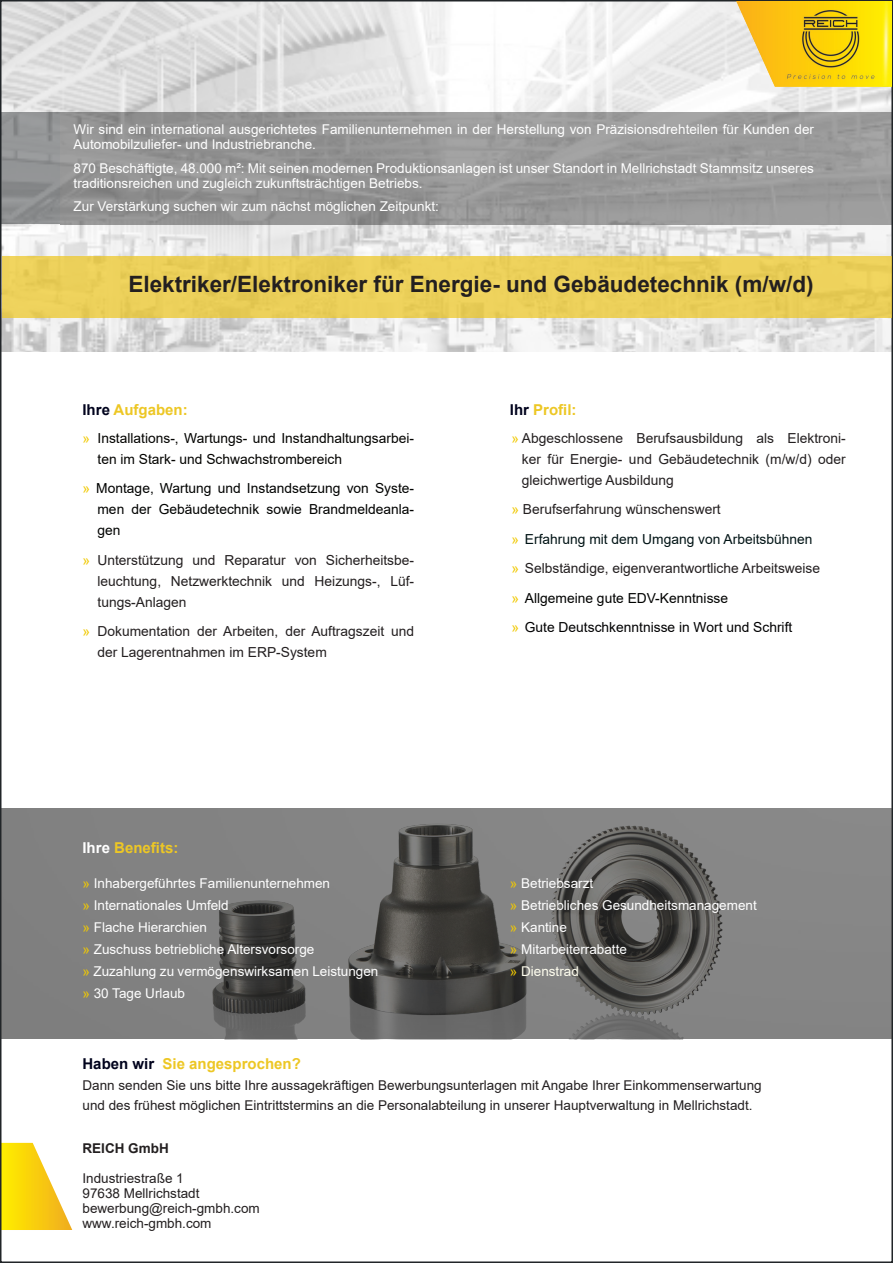
<style>
.page{position:relative;width:893px;height:1263px;background:#fff}
.page>*{position:absolute;margin:0;border:0;box-sizing:border-box;transform-origin:0 0}
.t1{font:700 22.5px "Arial";color:#231f20}
.CONTENT{font:700 15px "Arial";color:#edc725}
.CONTENT-2{font:13.8px/21px "Arial";color:#231f20;text-align:justify}
.CONTENT-3{font:13.8px/21px "Arial";color:#000200;text-align:justify}
.CONTENT-4{font:13.8px/21px "Arial";color:#030300}
.CONTENT-5{font:13.8px "Arial";color:#001315}
.CONTENT-6{font:13.8px "Arial";color:#000002}
.CONTENT-7{font:13.5px/15px "Arial";color:#fff}
.CONTENT-8{font:13.5px "Arial";color:#231f20}
.CONTENTS{font:13.5px "Arial";color:#231f20}
.CONTENT-9{font:13.5px "Arial";color:#fffeef}
.CONTENTS-2{font:700 13.5px "Arial";color:#231f20}
.s1{color:#00031d}
.s2{font-size:13.5px;color:#f1c902}
.s3{color:#f1c902}
.s4{color:#fff}
</style>
<div class="page">
<img style="left:3px;top:3px;width:887px;height:349px">
<svg style="left:3px;top:1143px;width:69px;height:87px"></svg>
<div style="left:2px;top:113px;width:889px;height:111px;background:linear-gradient(to bottom,#969899,#8a8c8d)"></div>
<img style="left:60px;top:113px;width:830px;height:111px">
<img style="left:736px;top:1px;width:156px;height:86px">
<div style="left:2px;top:256px;width:889px;height:62px;background:#ebcf59"></div>
<img style="left:2px;top:808px;width:889px;height:231px">
<p class="CONTENT-7" style="left:74px;top:122px;width:742px">Wir sind ein international ausgerichtetes Familienunternehmen in der Herstellung von Präzisionsdrehteilen für Kunden der<br>Automobilzuliefer- und Industriebranche.</p>
<p class="CONTENT-7" style="left:74px;top:160px;width:742px">870 Beschäftigte, 48.000 m²: Mit seinen modernen Produktionsanlagen ist unser Standort in Mellrichstadt Stammsitz unseres traditionsreichen und zugleich zukunftsträchtigen Betriebs.</p>
<p class="CONTENT-7" style="left:74px;top:199px;width:367px">Zur Verstärkung suchen wir zum nächst möglichen Zeitpunkt:</p>
<p class="t1" style="left:128px;top:268px;width:687px">Elektriker/Elektroniker für Energie- und Gebäudetechnik (m/w/d)</p>
<p class="CONTENT" style="left:82px;top:399px;width:107px"><span class="s1">Ihre</span> Aufgaben:</p>
<p class="CONTENT" style="left:510px;top:399px;width:68px"><span class="s1">Ihr</span> Profil:</p>
<p class="CONTENT-4" style="left:97px;top:427px;width:318px;text-indent:-15px"><span class="s2">»</span> Installations-, Wartungs- und Instandhaltungsarbei&shy;ten im Stark- und Schwachstrombereich</p>
<p class="CONTENT-3" style="left:97px;top:478px;width:318px;text-indent:-15px"><span class="s3">»</span> Montage, Wartung und Instandsetzung von Syste&shy;men der Gebäudetechnik sowie Brandmeldeanla&shy;gen</p>
<p class="CONTENT-2" style="left:97px;top:549px;width:318px;text-indent:-15px"><span class="s3">»</span> Unterstützung und Reparatur von Sicherheitsbe&shy;leuchtung, Netzwerktechnik und Heizungs-, Lüf&shy;tungs-Anlagen</p>
<p class="CONTENT-2" style="left:97px;top:621px;width:318px;text-indent:-15px"><span class="s3">»</span> Dokumentation der Arbeiten, der Auftragszeit und der Lagerentnahmen im ERP-System</p>
<p class="CONTENT" style="left:82px;top:837px;width:97px"><span class="s4">Ihre</span> Benefits:</p>
<p class="CONTENT-7" style="left:82px;top:875px;width:249px"><span class="s3">»</span> Inhabergeführtes Familienunternehmen</p>
<p class="CONTENT-7" style="left:82px;top:897px;width:148px"><span class="s3">»</span> Internationales Umfeld</p>
<p class="CONTENT-7" style="left:82px;top:919px;width:126px"><span class="s3">»</span> Flache Hierarchien</p>
<p class="CONTENT-7" style="left:82px;top:941px;width:233px"><span class="s3">»</span> Zuschuss betriebliche Altersvorsorge</p>
<p class="CONTENT-7" style="left:82px;top:963px;width:297px"><span class="s3">»</span> Zuzahlung zu vermögenswirksamen Leistungen</p>
<p class="CONTENT-7" style="left:82px;top:985px;width:104px"><span class="s3">»</span> 30 Tage Urlaub</p>
<p class="CONTENT-2" style="left:522px;top:427px;width:325px;text-indent:-10px"><span class="s2">»</span> Abgeschlossene Berufsausbildung als Elektroni&shy;ker für Energie- und Gebäudetechnik (m/w/d) oder gleichwertige Ausbildung</p>
<p class="CONTENT-2" style="left:511px;top:499px;width:211px"><span class="s3">»</span> Berufserfahrung wünschenswert</p>
<p class="CONTENT-5" style="left:511px;top:529px;width:303px"><span class="s2">»</span> Erfahrung mit dem Umgang von Arbeitsbühnen</p>
<p class="CONTENT-2" style="left:511px;top:558px;width:310px"><span class="s3">»</span> Selbständige, eigenverantwortliche Arbeitsweise</p>
<p class="CONTENT-3" style="left:511px;top:587px;width:218px"><span class="s3">»</span> Allgemeine gute EDV-Kenntnisse</p>
<p class="CONTENT-6" style="left:511px;top:618px;width:282px"><span class="s3">»</span> Gute Deutschkenntnisse in Wort und Schrift</p>
<p class="CONTENT-7" style="left:510px;top:875px;width:85px"><span class="s3">»</span> Betriebsarzt</p>
<p class="CONTENT-7" style="left:510px;top:897px;width:248px"><span class="s3">»</span> Betriebliches Gesundheitsmanagement</p>
<p class="CONTENT-7" style="left:510px;top:919px;width:59px"><span class="s3">»</span> Kantine</p>
<p class="CONTENT-7" style="left:510px;top:941px;width:119px"><span class="s3">»</span> Mitarbeiterrabatte</p>
<p class="CONTENT-9" style="left:510px;top:962px;width:71px"><span class="s3">»</span> Dienstrad</p>
<p class="CONTENT" style="left:82px;top:1053px;width:220px"><span class="s1">Haben wir</span> Sie angesprochen?</p>
<p class="CONTENT-8" style="left:82px;top:1076px;width:681px">Dann senden Sie uns bitte Ihre aussagekräftigen Bewerbungsunterlagen mit Angabe Ihrer Einkommenserwartung</p>
<p class="CONTENT-8" style="left:82px;top:1096px;width:672px">und des frühest möglichen Eintrittstermins an die Personalabteilung in unserer Hauptverwaltung in Mellrichstadt.</p>
<p class="CONTENTS-2" style="left:82px;top:1138px;width:88px">REICH GmbH</p>
<p class="CONTENTS" style="left:82px;top:1169px;width:103px">Industriestraße 1</p>
<p class="CONTENTS" style="left:82px;top:1184px;width:119px">97638 Mellrichstadt</p>
<p class="CONTENTS" style="left:82px;top:1199px;width:179px">bewerbung@reich-gmbh.com</p>
<p class="CONTENTS" style="left:82px;top:1214px;width:131px">www.reich-gmbh.com</p>
</div>
